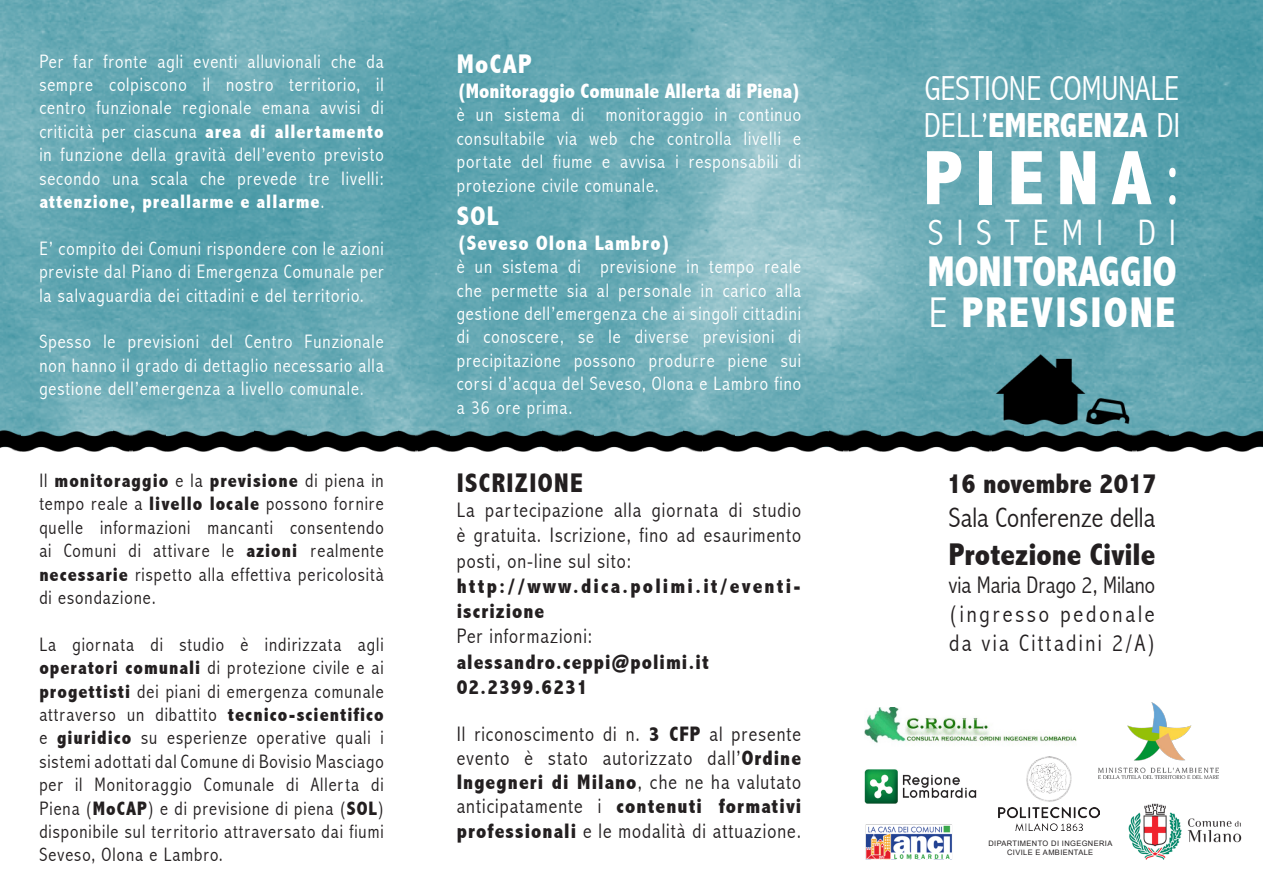
<style>
.page{position:relative;width:1263px;height:893px;background:#fff}
.page>*{position:absolute;margin:0;border:0;box-sizing:border-box;transform-origin:0 0}
.t1{font:800 condensed 77.85px "Abadi";letter-spacing:.16em;color:#fff}
.t2{font:800 condensed 43.05px "Abadi";color:#fff}
.t3{font:800 condensed 43.05px "Abadi";letter-spacing:.05em;color:#fff}
.t4{font:300 condensed 36.9px "Abadi";letter-spacing:.35em;color:#fff}
.t5{font:300 condensed 34.8px "Abadi";color:#fff}
.t6{font:800 condensed 34.8px "Abadi";color:#fff}
.t7{font:800 condensed 31.5px "Abadi";color:#231f20}
.t8{font:300 condensed 28.35px "Abadi";letter-spacing:.005em;color:#231f20}
.t9{font:800 condensed 28.35px "Abadi";color:#231f20}
.t10{font:800 condensed 27px "Abadi";letter-spacing:.05em;color:#231f20}
.t11{font:800 condensed 27px "Abadi";letter-spacing:.05em;color:#fff}
.t12{font:300 condensed 24px "Abadi";color:#231f20}
.t13{font:300 condensed 24px "Abadi";letter-spacing:.1em;color:#231f20}
.t14{font:300 condensed 24px "Abadi";letter-spacing:.12em;color:#231f20}
.t15{font:300 condensed 21px/24.3px "Abadi";letter-spacing:.05em;color:#231f20;text-align:justify}
.t16{font:800 condensed 21px/25.2px "Abadi";letter-spacing:.1em;color:#231f20}
.t17{font:800 condensed 21px "Abadi";letter-spacing:.05em;color:#231f20}
.t18{font:800 condensed 21px "Abadi";color:#fff}
.t19{font:800 condensed 21px "Abadi";letter-spacing:.05em;color:#fff}
.t20{font:300 condensed 19.5px/23.4px "Abadi";letter-spacing:.05em;color:#fff;text-align:justify}
.t21{font:300 condensed 19.5px/23.4px "Abadi";letter-spacing:.05em;color:#231f20;text-align:justify}
.t22{font:7.5px "Arial";letter-spacing:.05em;color:#231f20}
.s1{font-weight:800}
.s2{font-weight:300}
</style>
<div class="page">
<img style="left:0;top:0;width:1263px;height:429px">
<img style="left:1137px;top:428px;width:126px;height:24px">
<img style="left:1132px;top:429px;width:36px;height:23px">
<img style="left:849px;top:428px;width:139px;height:24px">
<img style="left:843px;top:429px;width:37px;height:23px">
<img style="left:704px;top:428px;width:139px;height:24px">
<img style="left:702px;top:429px;width:33px;height:23px">
<img style="left:275px;top:428px;width:139px;height:24px">
<img style="left:273px;top:429px;width:33px;height:23px">
<img style="left:563px;top:428px;width:139px;height:24px">
<img style="left:557px;top:429px;width:37px;height:23px">
<img style="left:134px;top:428px;width:139px;height:24px">
<img style="left:128px;top:429px;width:37px;height:23px">
<img style="left:418px;top:428px;width:139px;height:24px">
<img style="left:398px;top:429px;width:51px;height:23px">
<img style="left:0;top:428px;width:128px;height:24px">
<img style="left:0;top:429px;width:20px;height:23px">
<img style="left:992px;top:349px;width:140px;height:103px">
<img style="left:972px;top:429px;width:52px;height:23px">
<img style="left:1128px;top:803px;width:114px;height:57px">
<img style="left:864px;top:769px;width:113px;height:35px">
<img style="left:864px;top:707px;width:212px;height:36px">
<img style="left:1099px;top:702px;width:120px;height:77px">
<img style="left:999px;top:757px;width:100px;height:74px">
<img style="left:865px;top:824px;width:87px;height:36px">
<p class="t20" style="left:39px;top:49px;width:346px">Per far fronte agli eventi alluvionali che da sempre colpiscono il nostro territorio, il centro funzionale regionale emana avvisi di criticità per ciascuna <span class="s1">area di allertamento </span>in funzione della gravità dell’evento previsto secondo una scala che prevede tre livelli: <span class="s1">attenzione, preallarme e allarme</span>.</p>
<p class="t20" style="left:39px;top:237px;width:346px">E’ compito dei Comuni rispondere con le azioni previste dal Piano di Emergenza Comunale per la salvaguardia dei cittadini e del territorio.</p>
<p class="t20" style="left:39px;top:330px;width:346px">Spesso le previsioni del Centro Funzionale non hanno il grado di dettaglio necessario alla gestione dell’emergenza a livello comunale.</p>
<p class="t21" style="left:39px;top:469px;width:346px">Il <span class="s1">monitoraggio</span> e la <span class="s1">previsione</span> di piena in tempo reale a <span class="s1">livello locale</span> possono fornire quelle informazioni mancanti consentendo ai Comuni di attivare le <span class="s1">azioni</span> realmente <span class="s1">necessarie</span> rispetto alla effettiva pericolosità di esondazione.</p>
<p class="t21" style="left:39px;top:632px;width:346px">La giornata di studio è indirizzata agli <span class="s1">operatori comunali</span> di protezione civile e ai <span class="s1">progettisti</span> dei piani di emergenza comunale attraverso un dibattito <span class="s1">tecnico-scientifico </span>e <span class="s1">giuridico</span> su esperienze operative quali i sistemi adottati dal Comune di Bovisio Masciago per il Monitoraggio Comunale di Allerta di Piena (<span class="s1">MoCAP</span>) e di previsione di piena (<span class="s1">SOL</span>) disponibile sul territorio attraversato dai fiumi Seveso, Olona e Lambro.</p>
<p class="t11" style="left:457px;top:48px;width:76px">MoCAP</p>
<p class="t18" style="left:457px;top:79px;width:346px">(Monitoraggio Comunale Allerta di Piena)</p>
<p class="t20" style="left:457px;top:103px;width:346px">è un sistema di monitoraggio in continuo consultabile via web che controlla livelli e portate del fiume e avvisa i responsabili di protezione civile comunale.</p>
<p class="t11" style="left:457px;top:200px;width:43px">SOL</p>
<p class="t19" style="left:457px;top:231px;width:215px">(Seveso Olona Lambro)</p>
<p class="t20" style="left:457px;top:255px;width:346px">è un sistema di previsione in tempo reale che permette sia al personale in carico alla gestione dell’emergenza che ai singoli cittadini di conoscere, se le diverse previsioni di precipitazione possono produrre piene sui corsi d’acqua del Seveso, Olona e Lambro fino a 36 ore prima.</p>
<p class="t10" style="left:457px;top:467px;width:128px">ISCRIZIONE</p>
<p class="t15" style="left:457px;top:498px;width:346px;line-height:25.2px">La partecipazione alla giornata di studio è gratuita. Iscrizione, fino ad esaurimento posti, on-line sul sito:</p>
<p class="t16" style="left:457px;top:573px;width:346px">http://www.dica.polimi.it/eventi&shy;iscrizione</p>
<p class="t15" style="left:457px;top:624px;width:137px">Per informazioni:</p>
<p class="t17" style="left:457px;top:649px;width:254px">alessandro.ceppi@polimi.it</p>
<p class="t17" style="left:457px;top:674px;width:132px">02.2399.6231</p>
<p class="t15" style="left:457px;top:722px;width:346px">Il riconoscimento di n. <span class="s1">3 CFP</span> al presente evento è stato autorizzato dall’<span class="s1">Ordine Ingegneri di Milano</span>, che ne ha valutato anticipatamente i <span class="s1">contenuti formativi professionali</span> e le modalità di attuazione.</p>
<p class="t5" style="left:925px;top:68px;width:256px">GESTIONE COMUNALE</p>
<p class="t6" style="left:924px;top:105px;width:258px"><span class="s2">DELL’</span>EMERGENZA <span class="s2">DI</span></p>
<p class="t1" style="left:924px;top:133px;width:258px">PIENA<span class="s2">:</span></p>
<p class="t4" style="left:928px;top:211px;width:249px">SISTEMI DI</p>
<p class="t2" style="left:927px;top:247px;width:251px">MONITORAGGIO</p>
<p class="t3" style="left:929px;top:288px;width:248px"><span class="s2">E</span> PREVISIONE</p>
<p class="t9" style="left:947px;top:467px;width:211px">16 novembre 2017</p>
<p class="t8" style="left:949px;top:501px;width:208px">Sala Conferenze della</p>
<p class="t7" style="left:949px;top:536px;width:208px">Protezione Civile</p>
<p class="t12" style="left:949px;top:572px;width:208px">via Maria Drago 2, Milano</p>
<p class="t14" style="left:949px;top:600px;width:207px">(ingresso pedonale</p>
<p class="t13" style="left:949px;top:629px;width:208px">da via Cittadini 2/A)</p>
<p class="t22" style="left:988px;top:838px;width:125px">DIPARTIMENTO DI INGEGNERIA</p>
<p class="t22" style="left:1007px;top:847px;width:88px">CIVILE E AMBIENTALE</p>
</div>
